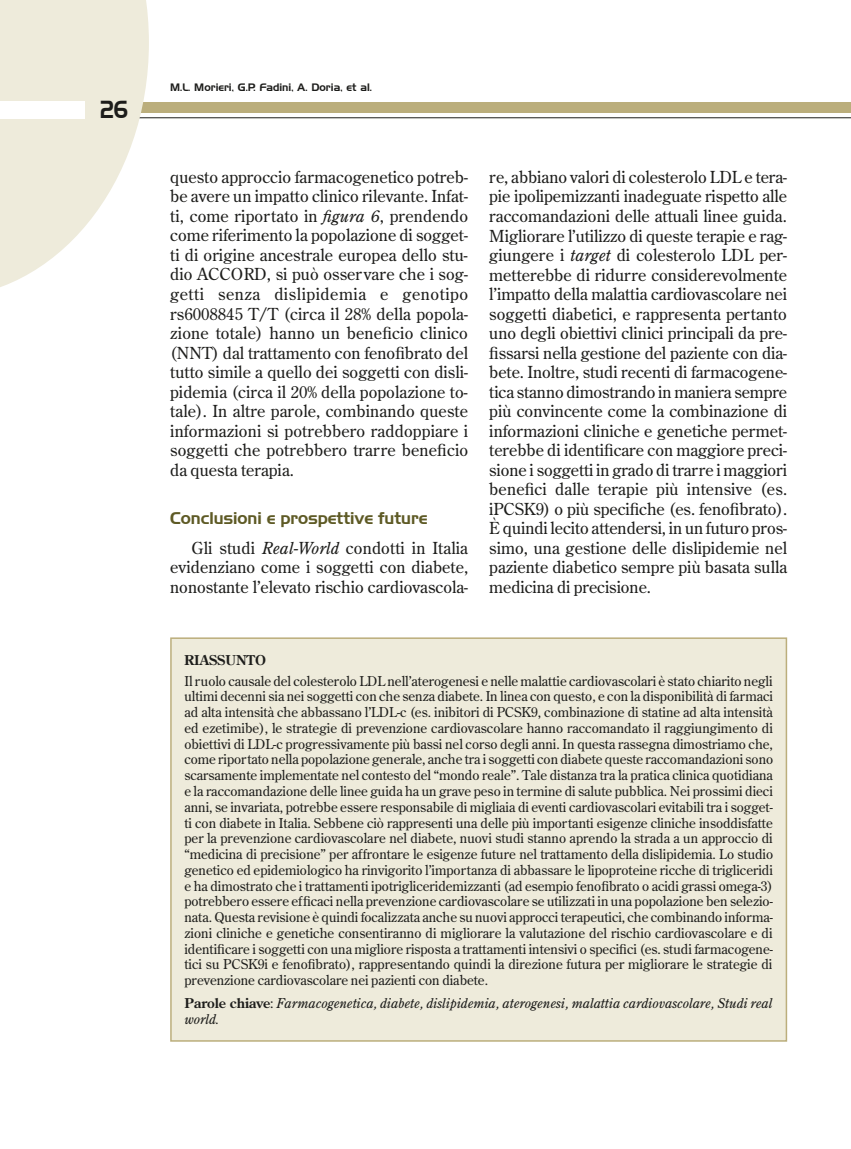
<style>
.page{position:relative;width:851px;height:1149px;background:#fff}
.page>*{position:absolute;margin:0;border:0;box-sizing:border-box;transform-origin:0 0}
.t1{font:24px "Handel Gothic BT";color:#1d1d1b;scale:.8 1}
.t2{font:16.5px/19.5px "Century Old Style Std";color:#1d1d1b;text-align:justify}
.t3{font:16.5px "Handel Gothic BT";letter-spacing:-.005em;color:#5e5a25}
.t4{font:13.5px/15.8px "Century Old Style Std";letter-spacing:-.005em;color:#1d1d1b;text-align:justify}
.t5{font:italic 13.5px/15.8px "Century Old Style Std";letter-spacing:-.005em;color:#1d1d1b}
.t6{font:700 13.5px "Century Old Style Std";color:#1d1d1b}
.t7{font:10.5px "Handel Gothic BT";color:#1d1d1b}
.s1{font-style:italic}
.s2{font-weight:700;font-style:normal}
.s3{font-style:normal}
</style>
<div class="page">
<hr style="left:0;top:117px;width:850px;height:1px;background:#1d1d1b">
<div style="left:0;top:102px;width:850px;height:11px;background:#bbae7c"></div>
<svg style="left:0;top:0;width:149px;height:287px;fill:#eeebdb"></svg>
<div style="left:0;top:101px;width:85px;height:17px;background:#fff"></div>
<div style="left:171px;top:638px;width:615px;height:402px;background:#eeebdb"></div>
<div style="left:170px;top:637px;width:617px;height:404px;border:2px solid #bbae7c"></div>
<h1 class="t1" style="left:101px;top:95px;width:35px">26</h1>
<p class="t7" style="left:170px;top:81px;width:203px">M.L. Morieri, G.P. Fadini, A. Doria, et al.</p>
<p class="t2" style="left:170px;top:167px;width:299px">questo approccio farmacogenetico potreb&shy;be avere un impatto clinico rilevante. Infat&shy;ti, come riportato in <span class="s1">figura 6</span>, prendendo come riferimento la popolazione di sogget&shy;ti di origine ancestrale europea dello stu&shy;dio ACCORD, si può osservare che i sog&shy;getti senza dislipidemia e genotipo rs6008845 T/T (circa il 28% della popola&shy;zione totale) hanno un beneficio clinico (NNT) dal trattamento con fenofibrato del tutto simile a quello dei soggetti con disli&shy;pidemia (circa il 20% della popolazione to&shy;tale). In altre parole, combinando queste informazioni si potrebbero raddoppiare i soggetti che potrebbero trarre beneficio da questa terapia.</p>
<p class="t3" style="left:170px;top:508px;width:259px">Conclusioni e prospettive future</p>
<p class="t2" style="left:170px;top:537px;width:299px;text-indent:21px">Gli studi <span class="s1">Real-World</span> condotti in Italia evidenziano come i soggetti con diabete, nonostante l’elevato rischio cardiovascola-</p>
<p class="t2" style="left:489px;top:167px;width:299px">re, abbiano valori di colesterolo LDL e tera&shy;pie ipolipemizzanti inadeguate rispetto alle raccomandazioni delle attuali linee guida.<br>Migliorare l’utilizzo di queste terapie e rag&shy;giungere i <span class="s1">target</span> di colesterolo LDL per&shy;metterebbe di ridurre considerevolmente l’impatto della malattia cardiovascolare nei soggetti diabetici, e rappresenta pertanto uno degli obiettivi clinici principali da pre&shy;fissarsi nella gestione del paziente con dia&shy;bete. Inoltre, studi recenti di farmacogene&shy;tica stanno dimostrando in maniera sempre più convincente come la combinazione di informazioni cliniche e genetiche permet&shy;terebbe di identificare con maggiore preci&shy;sione i soggetti in grado di trarre i maggiori benefici dalle terapie più intensive (es. iPCSK9) o più specifiche (es. fenofibrato).<br>È quindi lecito attendersi, in un futuro pros&shy;simo, una gestione delle dislipidemie nel paziente diabetico sempre più basata sulla medicina di precisione.</p>
<p class="t6" style="left:184px;top:651px;width:83px">RIASSUNTO</p>
<p class="t4" style="left:184px;top:672px;width:590px">Il ruolo causale del colesterolo LDL nell’aterogenesi e nelle malattie cardiovascolari è stato chiarito negli ultimi decenni sia nei soggetti con che senza diabete. In linea con questo, e con la disponibilità di farmaci ad alta intensità che abbassano l’LDL-c (es. inibitori di PCSK9, combinazione di statine ad alta intensità ed ezetimibe), le strategie di prevenzione cardiovascolare hanno raccomandato il raggiungimento di obiettivi di LDL-c progressivamente più bassi nel corso degli anni. In questa rassegna dimostriamo che, come riportato nella popolazione generale, anche tra i soggetti con diabete queste raccomandazioni sono scarsamente implementate nel contesto del “mondo reale”. Tale distanza tra la pratica clinica quotidiana e la raccomandazione delle linee guida ha un grave peso in termine di salute pubblica. Nei prossimi dieci anni, se invariata, potrebbe essere responsabile di migliaia di eventi cardiovascolari evitabili tra i sogget&shy;ti con diabete in Italia. Sebbene ciò rappresenti una delle più importanti esigenze cliniche insoddisfatte per la prevenzione cardiovascolare nel diabete, nuovi studi stanno aprendo la strada a un approccio di “medicina di precisione” per affrontare le esigenze future nel trattamento della dislipidemia. Lo studio genetico ed epidemiologico ha rinvigorito l’importanza di abbassare le lipoproteine ricche di trigliceridi e ha dimostrato che i trattamenti ipotrigliceridemizzanti (ad esempio fenofibrato o acidi grassi omega-3) potrebbero essere efficaci nella prevenzione cardiovascolare se utilizzati in una popolazione ben selezio&shy;nata. Questa revisione è quindi focalizzata anche su nuovi approcci terapeutici, che combinando informa&shy;zioni cliniche e genetiche consentiranno di migliorare la valutazione del rischio cardiovascolare e di identificare i soggetti con una migliore risposta a trattamenti intensivi o specifici (es. studi farmacogene&shy;tici su PCSK9i e fenofibrato), rappresentando quindi la direzione futura per migliorare le strategie di prevenzione cardiovascolare nei pazienti con diabete.</p>
<p class="t5" style="left:184px;top:995px;width:589px"><span class="s2">Parole chiave</span><span class="s3">:</span> Farmacogenetica, diabete, dislipidemia, aterogenesi, malattia cardiovascolare, Studi real world.</p>
</div>
